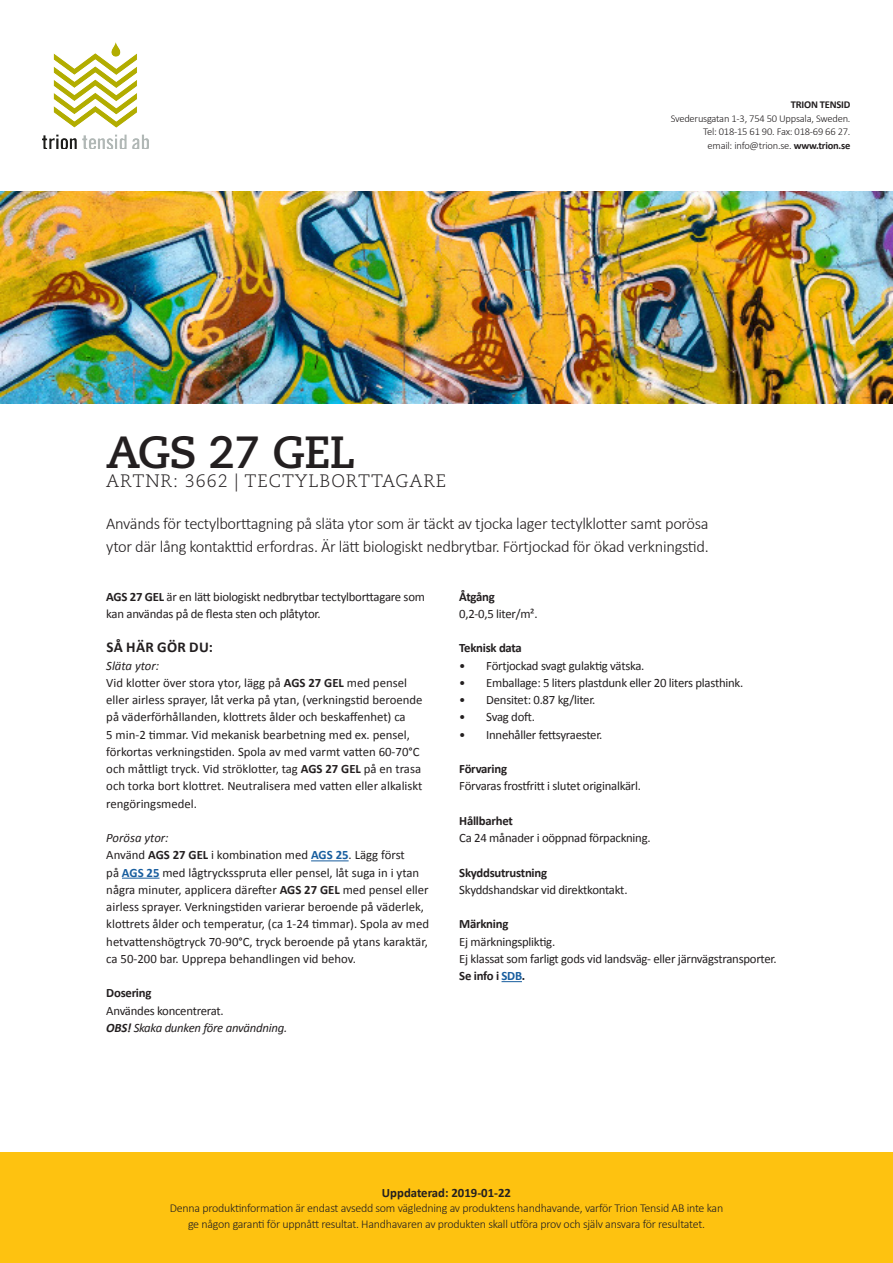
<style>
.page{position:relative;width:893px;height:1263px;background:#fff}
.page>*{position:absolute;margin:0;border:0;box-sizing:border-box;transform-origin:0 0}
.Rubrik{font:700 45px "Caecilia LT Std";letter-spacing:-.02em;color:#231f20}
.Rubrik-2{font:300 18px "Caecilia LT Std";letter-spacing:.05em;color:#231f20}
.Ingress{font:300 16.5px "Calibri";letter-spacing:-.02em;color:#231f20}
.Rubrik_2{font:700 15px "Calibri";letter-spacing:.02em;color:#231f20}
.Rubrik_4{font:12.75px/17.2px "Calibri";color:#231f20}
.Brödtext{font:12.75px/17.2px "Calibri";letter-spacing:-.02em;color:#231f20}
.Rubrik_4-2{font:12.75px "Calibri";letter-spacing:-.02em;color:#231f20}
.Rubrik_3{font:700 12.75px "Calibri";letter-spacing:-.02em;color:#231f20}
.Brödtext-2{font:italic 12.75px "Calibri";letter-spacing:-.02em;color:#231f20}
.Rubrik_4-3{font:italic 12.75px "Calibri";color:#231f20}
.Rubrik_3-2{font:700 12.75px "Calibri";color:#231f20}
.Rubrik_3-3{font:12.75px "Calibri";letter-spacing:-.02em;color:#231f20}
.Brödtext-3{font:700 12.75px "Calibri";letter-spacing:-.02em;color:#231f20}
.t1{font:300 12px/15.8px "Calibri";letter-spacing:-.02em;color:#231f20;text-align:center}
.t2{font:300 10.5px "Calibri";letter-spacing:-.02em;color:#231f20}
.t3{font:700 10.5px "Calibri";letter-spacing:-.02em;color:#231f20}
.s1{font-weight:700}
.s2{font-weight:700;color:#175d9e}
.s3{color:#175d9e}
</style>
<div class="page">
<div style="left:0;top:1152px;width:893px;height:111px;background:#fec210"></div>
<img style="left:0;top:191px;width:893px;height:213px">
<img style="left:43px;top:43px;width:106px;height:106px">
<hr style="left:311px;top:860px;width:38px;height:1px;background:#175d9e">
<hr style="left:122px;top:878px;width:38px;height:1px;background:#175d9e">
<svg style="left:501px;top:981px;width:21px;height:1px"></svg>
<p class="t3" style="left:791px;top:98px;width:61px">TRION TENSID</p>
<p class="t2" style="left:671px;top:112px;width:181px">Svederusgatan 1-3, 754 50 Uppsala, Sweden.</p>
<p class="t2" style="left:703px;top:125px;width:149px">Tel: 018-15 61 90. Fax: 018-69 66 27.</p>
<p class="t2" style="left:708px;top:139px;width:144px">email: info@trion.se. <span class="s1">www.trion.se</span></p>
<p class="Rubrik" style="left:106px;top:425px;width:252px">AGS 27 GEL</p>
<p class="Rubrik-2" style="left:106px;top:471px;width:341px">ARTNR: 3662 | TECTYLBORTTAGARE</p>
<p class="Ingress" style="left:106px;top:513px;width:604px">Används för tectylborttagning på släta ytor som är täckt av tjocka lager tectylklotter samt porösa</p>
<p class="Ingress" style="left:106px;top:536px;width:604px">ytor där lång kontakttid erfordras. Är lätt biologiskt nedbrytbar. Förtjockad för ökad verkningstid.</p>
<p class="Brödtext" style="left:106px;top:588px;width:320px"><span class="s1">AGS 27 GEL</span> är en lätt biologiskt nedbrytbar tectylborttagare som kan användas på de flesta sten och plåtytor.</p>
<p class="Rubrik_2" style="left:107px;top:638px;width:108px">SÅ HÄR GÖR DU:</p>
<p class="Rubrik_4-3" style="left:106px;top:657px;width:54px">Släta ytor:</p>
<p class="Rubrik_4" style="left:106px;top:674px;width:318px">Vid klotter över stora ytor, lägg på <span class="s1">AGS 27 GEL</span> med pensel eller airless sprayer, låt verka på ytan, (verkningstid beroende på väderförhållanden, klottrets ålder och beskaffenhet) ca<br>5 min-2 timmar. Vid mekanisk bearbetning med ex. pensel, förkortas verkningstiden. Spola av med varmt vatten 60-70°C och måttligt tryck. Vid ströklotter, tag <span class="s1">AGS 27 GEL</span> på en trasa och torka bort klottret. Neutralisera med vatten eller alkaliskt rengöringsmedel.</p>
<p class="Rubrik_4-3" style="left:106px;top:829px;width:64px">Porösa ytor:</p>
<p class="Rubrik_4" style="left:106px;top:847px;width:324px">Använd <span class="s1">AGS 27 GEL</span> i kombination med <span class="s2">AGS 25</span>. Lägg först<br>på <span class="s2">AGS 25</span> med lågtrycksspruta eller pensel, låt suga in i ytan några minuter, applicera därefter <span class="s1">AGS 27 GEL</span> med pensel eller airless sprayer. Verkningstiden varierar beroende på väderlek, klottrets ålder och temperatur, (ca 1-24 timmar). Spola av med hetvattenshögtryck 70-90°C, tryck beroende på ytans karaktär, ca 50-200 bar. Upprepa behandlingen vid behov.</p>
<p class="Rubrik_3" style="left:106px;top:985px;width:47px">Dosering</p>
<p class="Brödtext" style="left:106px;top:1002px;width:119px">Användes koncentrerat.</p>
<p class="Brödtext-2" style="left:106px;top:1019px;width:182px"><span class="s1">OBS!</span> Skaka dunken före användning.</p>
<p class="Rubrik_3" style="left:459px;top:588px;width:37px">Åtgång</p>
<p class="Brödtext" style="left:459px;top:605px;width:80px">0,2-0,5 liter/m².</p>
<p class="Rubrik_3" style="left:459px;top:640px;width:64px">Teknisk data</p>
<p class="Rubrik_4-2" style="left:459px;top:657px;width:187px">• Förtjockad svagt gulaktig vätska.</p>
<p class="Rubrik_4-2" style="left:459px;top:675px;width:286px">• Emballage: 5 liters plastdunk eller 20 liters plasthink.</p>
<p class="Rubrik_4-2" style="left:459px;top:692px;width:138px">• Densitet: 0.87 kg/liter.</p>
<p class="Rubrik_4" style="left:459px;top:709px;width:77px">• Svag doft.</p>
<p class="Rubrik_4-2" style="left:459px;top:726px;width:145px">• Innehåller fettsyraester.</p>
<p class="Rubrik_3" style="left:459px;top:761px;width:49px">Förvaring</p>
<p class="Brödtext" style="left:459px;top:778px;width:183px">Förvaras frostfritt i slutet originalkärl.</p>
<p class="Rubrik_3" style="left:459px;top:812px;width:55px">Hållbarhet</p>
<p class="Brödtext" style="left:459px;top:829px;width:193px">Ca 24 månader i oöppnad förpackning.</p>
<p class="Rubrik_3" style="left:459px;top:864px;width:89px">Skyddsutrustning</p>
<p class="Brödtext" style="left:459px;top:881px;width:170px">Skyddshandskar vid direktkontakt.</p>
<p class="Rubrik_3" style="left:459px;top:916px;width:51px">Märkning</p>
<p class="Rubrik_3-3" style="left:459px;top:933px;width:97px">Ej märkningspliktig.</p>
<p class="Brödtext" style="left:459px;top:950px;width:319px">Ej klassat som farligt gods vid landsväg- eller järnvägstransporter.</p>
<p class="Brödtext-3" style="left:459px;top:968px;width:68px">Se info i <span class="s3">SDB</span>.</p>
<p class="Rubrik_3-2" style="left:382px;top:1184px;width:131px">Uppdaterad: 2019-01-22</p>
<p class="t1" style="left:170px;top:1200px;width:555px">Denna produktinformation är endast avsedd som vägledning av produktens handhavande, varför Trion Tensid AB inte kan ge någon garanti för uppnått resultat. Handhavaren av produkten skall utföra prov och själv ansvara för resultatet.</p>
</div>
